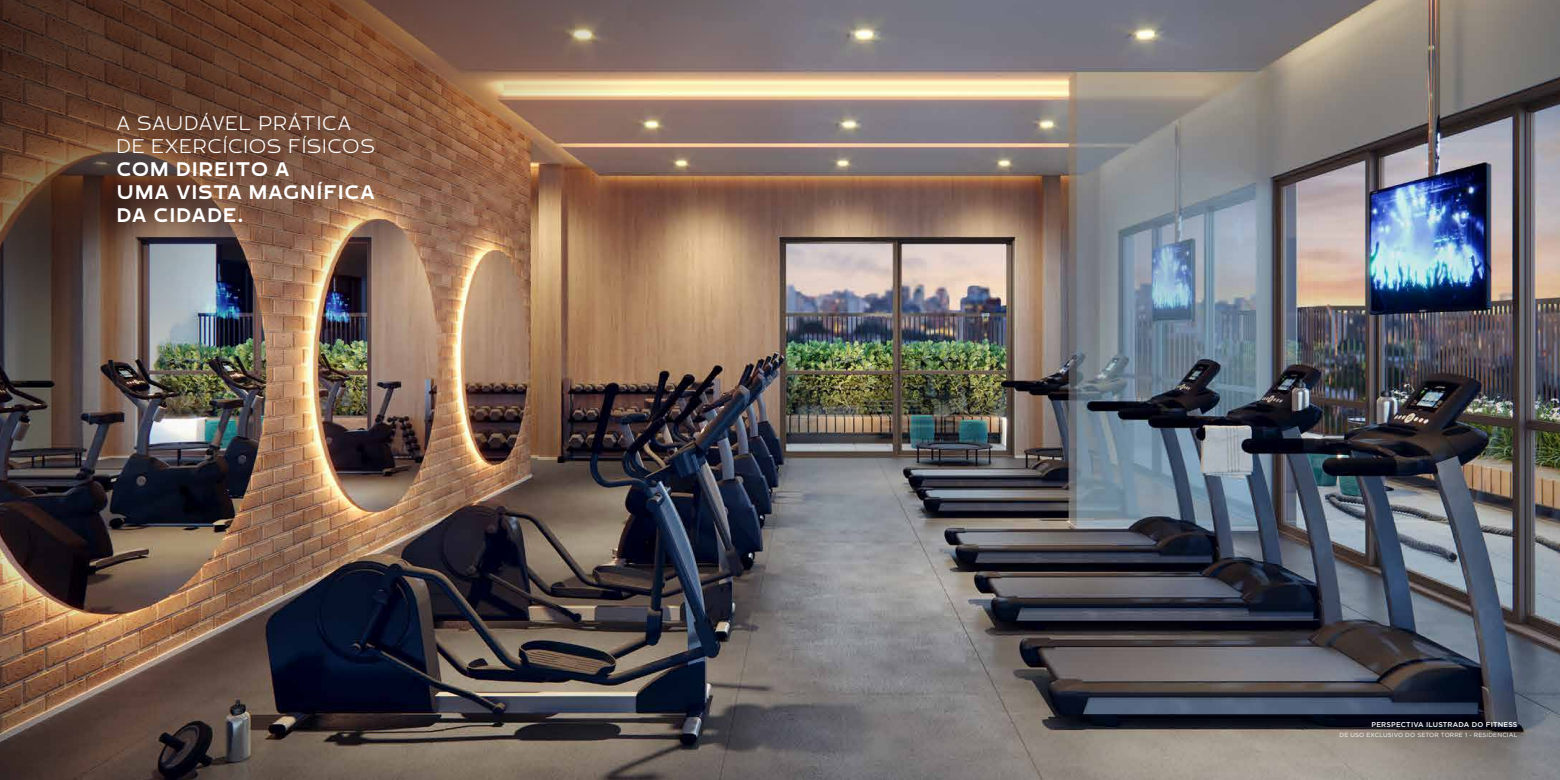
<style>
.page{position:relative;width:1560px;height:780px;background:#fff}
.page>*{position:absolute;margin:0;border:0;box-sizing:border-box;transform-origin:0 0}
.t1{font:700 20px/23px "Brinnan";letter-spacing:.095em;color:#fff}
.t2{font:300 20px/23px "Brinnan";letter-spacing:.095em;color:#fff}
.t3{font:500 7px "Gotham";letter-spacing:.025em;color:#fff}
.t4{font:6px "Gotham";letter-spacing:.025em;color:#fff}
</style>
<div class="page">
<img style="left:0;top:0;width:1545px;height:780px">
<h1 class="t2" style="left:117px;top:113px;width:259px">A SAUDÁVEL PRÁTICA<br>DE EXERCÍCIOS FÍSICOS</h1>
<h1 class="t1" style="left:117px;top:160px;width:259px">COM DIREITO A<br>UMA VISTA MAGNÍFICA<br>DA CIDADE.</h1>
<p class="t3" style="left:1371px;top:720px;width:147px">PERSPECTIVA ILUSTRADA DO FITNESS</p>
<p class="t4" style="left:1339px;top:731px;width:179px">DE USO EXCLUSIVO DO SETOR TORRE 1 - RESIDENCIAL</p>
</div>
